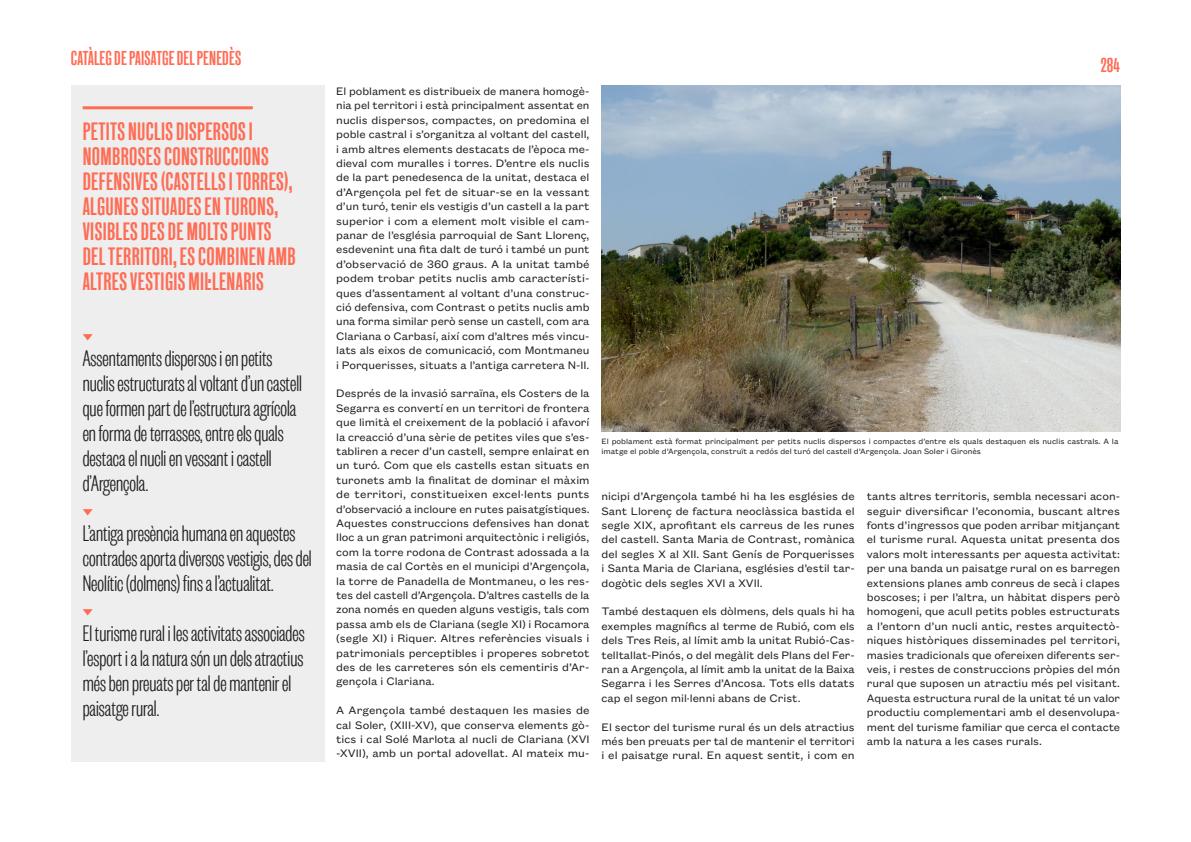
<style>
.page{position:relative;width:1191px;height:842px;background:#fff}
.page>*{position:absolute;margin:0;border:0;box-sizing:border-box;transform-origin:0 0}
.t1{font:300 25px/25px "Founders Grotesk X Cond";color:#231f20}
.t2{font:25px/25px "New Grotesk Square THREE";letter-spacing:.015em;color:#ff6c54}
.t3{font:20px "New Grotesk Square THREE";letter-spacing:.01em;color:#ff6c54}
.t4{font:12px/14.4px "Founders Grotesk Text";color:#231f20;text-align:justify}
.t5{font:8.5px/10px "Founders Grotesk Text";color:#231f20}
</style>
<div class="page">
<div style="left:71px;top:86px;width:253px;height:676px;background:#eeeeef"></div>
<hr style="left:83px;top:106px;width:170px;height:3px;background:#ff6c54">
<svg style="left:83px;top:334px;width:10px;height:6px"></svg>
<svg style="left:83px;top:509px;width:10px;height:6px"></svg>
<svg style="left:83px;top:609px;width:10px;height:6px"></svg>
<img style="left:601px;top:86px;width:519px;height:345px">
<h2 class="t3" style="left:71px;top:46px;width:172px">CATÀLEG DE PAISATGE DEL PENEDÈS</h2>
<h2 class="t3" style="left:1100px;top:53px;width:21px">284</h2>
<h1 class="t2" style="left:83px;top:119px;width:214px">PETITS NUCLIS DISPERSOS I<br>NOMBROSES CONSTRUCCIONS<br>DEFENSIVES (CASTELLS I TORRES),<br>ALGUNES SITUADES EN TURONS,<br>VISIBLES DES DE MOLTS PUNTS<br>DEL TERRITORI, ES COMBINEN AMB<br>ALTRES VESTIGIS MIĿLENARIS</h1>
<h1 class="t1" style="left:83px;top:344px;width:221px">Assentaments dispersos i en petits nuclis estructurats al voltant d’un castell que formen part de l’estructura agrícola en forma de terrasses, entre els quals destaca el nucli en vessant i castell d’Argençola.</h1>
<h1 class="t1" style="left:83px;top:519px;width:231px">L’antiga presència humana en aquestes contrades aporta diversos vestigis, des del<br>Neolític (dolmens) fins a l’actualitat.</h1>
<h1 class="t1" style="left:83px;top:619px;width:224px">El turisme rural i les activitats associades l’esport i a la natura són un dels atractius més ben preuats per tal de mantenir el paisatge rural.</h1>
<p class="t4" style="left:336px;top:83px;width:255px">El poblament es distribueix de manera homogè&shy;nia pel territori i està principalment assentat en nuclis dispersos, compactes, on predomina el poble castral i s’organitza al voltant del castell, i amb altres elements destacats de l’època me&shy;dieval com muralles i torres. D’entre els nuclis de la part penedesenca de la unitat, destaca el d’Argençola pel fet de situar-se en la vessant d’un turó, tenir els vestigis d’un castell a la part superior i com a element molt visible el cam&shy;panar de l’església parroquial de Sant Llorenç, esdevenint una fita dalt de turó i també un punt d’observació de 360 graus. A la unitat també podem trobar petits nuclis amb característi&shy;ques d’assentament al voltant d’una construc&shy;ció defensiva, com Contrast o petits nuclis amb una forma similar però sense un castell, com ara Clariana o Carbasí, així com d’altres més vincu&shy;lats als eixos de comunicació, com Montmaneu i Porquerisses, situats a l’antiga carretera N-II.</p>
<p class="t4" style="left:336px;top:385px;width:255px">Després de la invasió sarraïna, els Costers de la Segarra es convertí en un territori de frontera que limità el creixement de la població i afavorí la creacció d’una sèrie de petites viles que s’es&shy;tabliren a recer d’un castell, sempre enlairat en un turó. Com que els castells estan situats en turonets amb la finalitat de dominar el màxim de territori, constitueixen excel·lents punts d’observació a incloure en rutes paisatgístiques.<br>Aquestes construccions defensives han donat lloc a un gran patrimoni arquitectònic i religiós, com la torre rodona de Contrast adossada a la masia de cal Cortès en el municipi d’Argençola, la torre de Panadella de Montmaneu, o les res&shy;tes del castell d’Argençola. D’altres castells de la zona només en queden alguns vestigis, tals com passa amb els de Clariana (segle XI) i Rocamora (segle XI) i Riquer. Altres referències visuals i patrimonials perceptibles i properes sobretot des de les carreteres són els cementiris d’Ar&shy;gençola i Clariana.</p>
<p class="t4" style="left:336px;top:702px;width:255px">A Argençola també destaquen les masies de cal Soler, (XIII-XV), que conserva elements gò&shy;tics i cal Solé Marlota al nucli de Clariana (XVI -XVII), amb un portal adovellat. Al mateix mu-</p>
<p class="t5" style="left:601px;top:436px;width:518px">El poblament està format principalment per petits nuclis dispersos i compactes d’entre els quals destaquen els nuclis castrals. A la imatge el poble d’Argençola, construït a redós del turó del castell d’Argençola. Joan Soler i Gironès</p>
<p class="t4" style="left:601px;top:488px;width:255px">nicipi d’Argençola també hi ha les esglésies de Sant Llorenç de factura neoclàssica bastida el segle XIX, aprofitant els carreus de les runes del castell. Santa Maria de Contrast, romànica del segles X al XII. Sant Genís de Porquerisses i Santa Maria de Clariana, esglésies d’estil tar&shy;dogòtic dels segles XVI a XVII.</p>
<p class="t4" style="left:601px;top:603px;width:255px">També destaquen els dòlmens, dels quals hi ha exemples magnífics al terme de Rubió, com els dels Tres Reis, al límit amb la unitat Rubió-Cas&shy;telltallat-Pinós, o del megàlit dels Plans del Fer&shy;ran a Argençola, al límit amb la unitat de la Baixa Segarra i les Serres d’Ancosa. Tots ells datats cap el segon mil·lenni abans de Crist.</p>
<p class="t4" style="left:601px;top:719px;width:255px">El sector del turisme rural és un dels atractius més ben preuats per tal de mantenir el territori i el paisatge rural. En aquest sentit, i com en</p>
<p class="t4" style="left:866px;top:488px;width:255px">tants altres territoris, sembla necessari acon&shy;seguir diversificar l’economia, buscant altres fonts d’ingressos que poden arribar mitjançant el turisme rural. Aquesta unitat presenta dos valors molt interessants per aquesta activitat: per una banda un paisatge rural on es barregen extensions planes amb conreus de secà i clapes boscoses; i per l’altra, un hàbitat dispers però homogeni, que acull petits pobles estructurats a l’entorn d’un nucli antic, restes arquitectò&shy;niques històriques disseminades pel territori, masies tradicionals que ofereixen diferents ser&shy;veis, i restes de construccions pròpies del món rural que suposen un atractiu més pel visitant.<br>Aquesta estructura rural de la unitat té un valor productiu complementari amb el desenvolupa&shy;ment del turisme familiar que cerca el contacte amb la natura a les cases rurals.</p>
</div>
